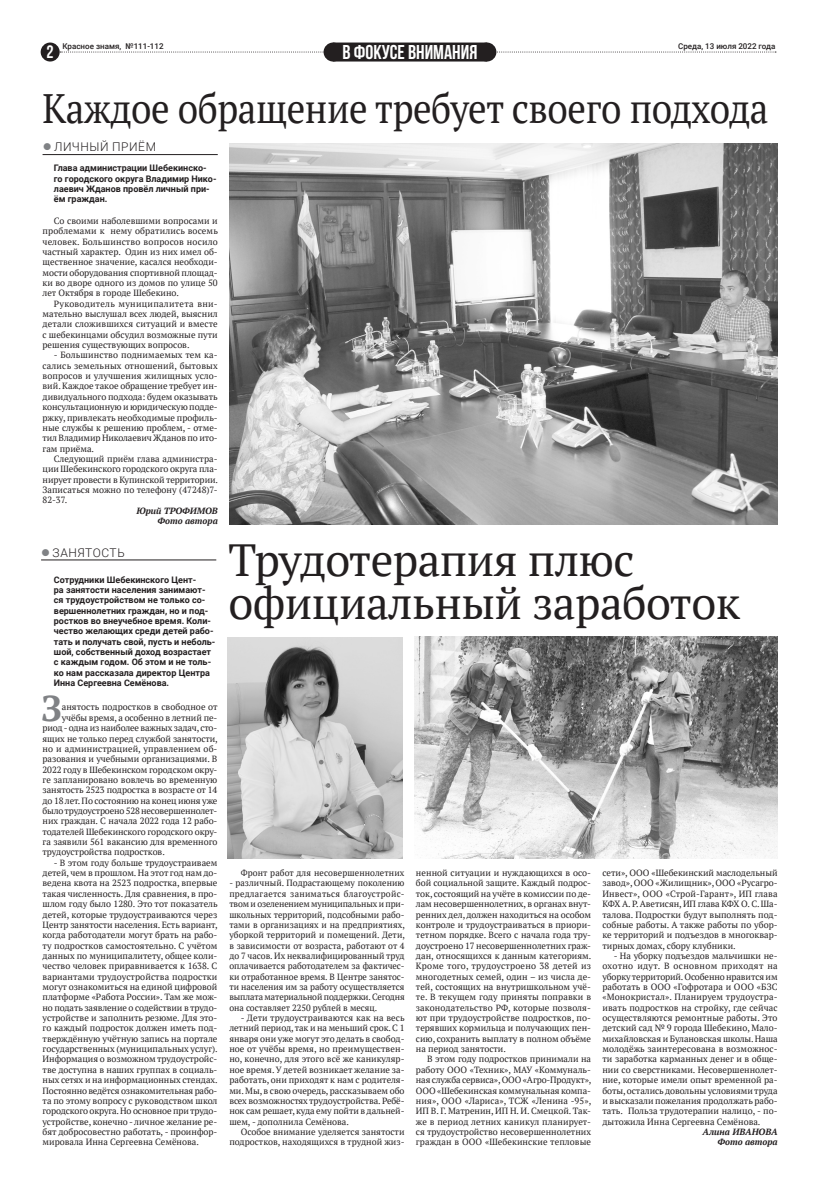
<style>
.page{position:relative;width:820px;height:1191px;background:#fff}
.page>*{position:absolute;margin:0;border:0;box-sizing:border-box;transform-origin:0 0}
.Заголовок{font:45px/42.8px "PT Serif";letter-spacing:-.01em;color:#231f20}
.Заголовок-2{font:41px "PT Serif";letter-spacing:-.01em;color:#231f20;scale:.9 1}
.Первый_абзац_чб{font:700 35.7px "PT Serif";color:#808285}
.Колонтитул{font:700 20px "Free Grotesque";color:#fff}
.Колонцифра{font:700 18px "Free Grotesque";color:#fff}
.Рубрика_чб{font:300 12px "Roboto";letter-spacing:.045em;color:#231f20}
.Текст{font:9px/10.4px "PT Serif";color:#231f20;text-align:justify}
.Первый_абзац_чб-2{font:9px "PT Serif";letter-spacing:-.005em;color:#231f20}
.Лид{font:700 9px/10.3px "Roboto";color:#231f20}
.Подпись{font:italic 700 9px "PT Serif";color:#231f20}
.Колонка{font:500 8px "Roboto";color:#231f20}
</style>
<div class="page">
<svg style="left:60px;top:52px;width:715px;height:1px"></svg>
<div style="left:332px;top:43px;width:155px;height:19px;background:#231f20"></div>
<div style="left:323px;top:43px;width:19px;height:19px;background:#231f20;border-radius:50%"></div>
<div style="left:477px;top:43px;width:19px;height:19px;background:#231f20;border-radius:50%"></div>
<div style="left:41px;top:43px;width:19px;height:19px;background:#231f20;border-radius:50%"></div>
<hr style="left:43px;top:154px;width:175px;height:1px;background:#231f20">
<hr style="left:41px;top:559px;width:175px;height:1px;background:#231f20">
<img style="left:227px;top:637px;width:175px;height:221px">
<img style="left:414px;top:637px;width:363px;height:222px">
<img style="left:229px;top:144px;width:547px;height:381px">
<p class="Колонка" style="left:62px;top:40px;width:103px">Красное знамя, №111-112</p>
<p class="Колонка" style="left:678px;top:40px;width:99px">Среда, 13 июля 2022 года</p>
<p class="Колонцифра" style="left:47px;top:42px;width:9px">2</p>
<p class="Колонтитул" style="left:342px;top:41px;width:136px">В фокусе внимания</p>
<p class="Заголовок-2" style="left:43px;top:82px;width:807px">Каждое обращение требует своего подхода</p>
<p class="Рубрика_чб" style="left:54px;top:139px;width:103px">Личный приём</p>
<p class="Лид" style="left:54px;top:162px;width:164px">Глава администрации Шебекинско&shy;го городского округа Владимир Нико&shy;лаевич Жданов провёл личный при&shy;ём граждан.</p>
<p class="Текст" style="left:43px;top:215px;width:177px;text-indent:11px">Со своими наболевшими вопросами и проблемами к нему обратились восемь человек. Большинство вопросов носило частный характер. Один из них имел об&shy;щественное значение, касался необходи&shy;мости оборудования спортивной площад&shy;ки во дворе одного из домов по улице 50 лет Октября в городе Шебекино.</p>
<p class="Текст" style="left:43px;top:298px;width:177px;text-indent:11px">Руководитель муниципалитета вни&shy;мательно выслушал всех людей, выяснил детали сложившихся ситуаций и вместе с шебекинцами обсудил возможные пути решения существующих вопросов.</p>
<p class="Текст" style="left:43px;top:350px;width:177px;text-indent:11px">- Большинство поднимаемых тем ка&shy;сались земельных отношений, бытовых вопросов и улучшения жилищных усло&shy;вий. Каждое такое обращение требует ин&shy;дивидуального подхода: будем оказывать консультационную и юридическую подде&shy;ржку, привлекать необходимые профиль&shy;ные службы к решению проблем, - отме&shy;тил Владимир Николаевич Жданов по ито&shy;гам приёма.</p>
<p class="Текст" style="left:43px;top:453px;width:177px;text-indent:11px">Следующий приём глава администра&shy;ции Шебекинского городского округа пла&shy;нирует провести в Купинской территории.<br>Записаться можно по телефону (47248)7- 82-37.</p>
<p class="Подпись" style="left:136px;top:504px;width:83px">Юрий ТРОФИМОВ</p>
<p class="Подпись" style="left:158px;top:515px;width:62px">Фото автора</p>
<p class="Рубрика_чб" style="left:53px;top:544px;width:74px">занятость</p>
<p class="Лид" style="left:54px;top:574px;width:163px">Сотрудники Шебекинского Цент-<br>ра занятости населения занимают&shy;ся трудоустройством не только со&shy;вершеннолетних граждан, но и под&shy;ростков во внеучебное время. Коли&shy;чество желающих среди детей рабо&shy;тать и получать свой, пусть и неболь&shy;шой, собственный доход возрастает с каждым годом. Об этом и не толь&shy;ко нам рассказала директор Центра Инна Сергеевна Семёнова.</p>
<p class="Первый_абзац_чб" style="left:41px;top:684px;width:22px">З</p>
<p class="Первый_абзац_чб-2" style="left:62px;top:701px;width:157px">анятость подростков в свободное от</p>
<p class="Первый_абзац_чб-2" style="left:62px;top:711px;width:157px">учёбы время, а особенно в летний пе-</p>
<p class="Первый_абзац_чб-2" style="left:43px;top:722px;width:176px">риод - одна из наиболее важных задач, сто-</p>
<p class="Первый_абзац_чб-2" style="left:43px;top:732px;width:177px">ящих не только перед службой занятости,</p>
<p class="Первый_абзац_чб-2" style="left:43px;top:743px;width:176px">но и администрацией, управлением об-</p>
<p class="Первый_абзац_чб-2" style="left:43px;top:753px;width:176px">разования и учебными организациями. В</p>
<p class="Первый_абзац_чб-2" style="left:43px;top:763px;width:176px">2022 году в Шебекинском городском окру-</p>
<p class="Первый_абзац_чб-2" style="left:43px;top:774px;width:176px">ге запланировано вовлечь во временную</p>
<p class="Первый_абзац_чб-2" style="left:43px;top:784px;width:176px">занятость 2523 подростка в возрасте от 14</p>
<p class="Первый_абзац_чб-2" style="left:43px;top:794px;width:176px">до 18 лет. По состоянию на конец июня уже</p>
<p class="Первый_абзац_чб-2" style="left:43px;top:805px;width:176px">было трудоустроено 528 несовершеннолет-</p>
<p class="Первый_абзац_чб-2" style="left:43px;top:815px;width:176px">них граждан. С начала 2022 года 12 рабо-</p>
<p class="Первый_абзац_чб-2" style="left:43px;top:825px;width:176px">тодателей Шебекинского городского окру-</p>
<p class="Первый_абзац_чб-2" style="left:43px;top:836px;width:176px">га заявили 561 вакансию для временного</p>
<p class="Первый_абзац_чб-2" style="left:43px;top:846px;width:124px">трудоустройства подростков.</p>
<p class="Текст" style="left:43px;top:857px;width:177px;text-indent:11px">- В этом году больше трудоустраиваем детей, чем в прошлом. На этот год нам до&shy;ведена квота на 2523 подростка, впервые такая численность. Для сравнения, в про&shy;шлом году было 1280. Это тот показатель детей, которые трудоустраиваются через Центр занятости населения. Есть вариант, когда работодатели могут брать на рабо&shy;ту подростков самостоятельно. С учётом данных по муниципалитету, общее коли&shy;чество человек приравнивается к 1638. С вариантами трудоустройства подростки могут ознакомиться на единой цифровой платформе «Работа России». Там же мож&shy;но подать заявление о содействии в трудо&shy;устройстве и заполнить резюме. Для это&shy;го каждый подросток должен иметь под&shy;тверждённую учётную запись на портале государственных (муниципальных услуг).<br>Информация о возможном трудоустройс&shy;тве доступна в наших группах в социаль&shy;ных сетях и на информационных стендах.<br>Постоянно ведётся ознакомительная рабо&shy;та по этому вопросу с руководством школ городского округа. Но основное при трудо&shy;устройстве, конечно - личное желание ре&shy;бят добросовестно работать, - проинфор&shy;мировала Инна Сергеевна Семёнова.</p>
<p class="Заголовок" style="left:228px;top:538px;width:513px">Трудотерапия плюс официальный заработок</p>
<p class="Текст" style="left:240px;top:867px;width:165px">Фронт работ для несовершеннолетних</p>
<p class="Текст" style="left:229px;top:878px;width:177px">- различный. Подрастающему поколению предлагается заниматься благоустройс&shy;твом и озеленением муниципальных и при&shy;школьных территорий, подсобными рабо&shy;тами в организациях и на предприятиях, уборкой территорий и помещений. Дети, в зависимости от возраста, работают от 4 до 7 часов. Их неквалифицированный труд оплачивается работодателем за фактичес&shy;ки отработанное время. В Центре занятос&shy;ти населения им за работу осуществляется выплата материальной поддержки. Сегодня она составляет 2250 рублей в месяц.</p>
<p class="Текст" style="left:229px;top:1012px;width:177px;text-indent:11px">- Дети трудоустраиваются как на весь летний период, так и на меньший срок. С 1 января они уже могут это делать в свобод&shy;ное от учёбы время, но преимуществен&shy;но, конечно, для этого всё же каникуляр&shy;ное время. У детей возникает желание за&shy;работать, они приходят к нам с родителя&shy;ми. Мы, в свою очередь, рассказываем обо всех возможностях трудоустройства. Ребё&shy;нок сам решает, куда ему пойти в дальней&shy;шем, - дополнила Семёнова.</p>
<p class="Текст" style="left:229px;top:1126px;width:177px;text-align:right">Особое внимание уделяется занятости подростков, находящихся в трудной жиз-</p>
<p class="Текст" style="left:416px;top:867px;width:177px">ненной ситуации и нуждающихся в осо&shy;бой социальной защите. Каждый подрос&shy;ток, состоящий на учёте в комиссии по де&shy;лам несовершеннолетних, в органах внут&shy;ренних дел, должен находиться на особом контроле и трудоустраиваться в приори&shy;тетном порядке. Всего с начала года тру&shy;доустроено 17 несовершеннолетних граж&shy;дан, относящихся к данным категориям.<br>Кроме того, трудоустроено 38 детей из многодетных семей, один – из числа де&shy;тей, состоящих на внутришкольном учё&shy;те. В текущем году приняты поправки в законодательство РФ, которые позволя&shy;ют при трудоустройстве подростков, по&shy;терявших кормильца и получающих пен&shy;сию, сохранить выплату в полном объёме на период занятости.</p>
<p class="Текст" style="left:416px;top:1054px;width:177px;text-indent:11px">В этом году подростков принимали на работу ООО «Техник», МАУ «Коммуналь&shy;ная служба сервиса», ООО «Агро-Продукт», ООО «Шебекинская коммунальная компа&shy;ния», ООО «Лариса», ТСЖ «Ленина -95», ИП В. Г. Матренин, ИП Н. И. Смецкой. Так&shy;же в период летних каникул планирует&shy;ся трудоустройство несовершеннолетних граждан в ООО «Шебекинские тепловые</p>
<p class="Текст" style="left:602px;top:867px;width:177px">сети», ООО «Шебекинский маслодельный завод», ООО «Жилищник», ООО «Русагро-Инвест», ООО «Строй-Гарант», ИП глава КФХ А. Р. Аветисян, ИП глава КФХ О. С. Ша&shy;талова. Подростки будут выполнять под&shy;собные работы. А также работы по убор&shy;ке территорий и подъездов в многоквар&shy;тирных домах, сбору клубники.</p>
<p class="Текст" style="left:602px;top:950px;width:177px;text-indent:11px">- На уборку подъездов мальчишки не&shy;охотно идут. В основном приходят на уборку территорий. Особенно нравится им работать в ООО «Гофротара и ООО «БЗС «Монокристал». Планируем трудоустра&shy;ивать подростков на стройку, где сейчас осуществляются ремонтные работы. Это детский сад № 9 города Шебекино, Мало&shy;михайловская и Булановская школы. Наша молодёжь заинтересована в возможнос&shy;ти заработка карманных денег и в обще&shy;нии со сверстниками. Несовершеннолет&shy;ние, которые имели опыт временной ра&shy;боты, остались довольны условиями труда и высказали пожелания продолжать рабо&shy;тать. Польза трудотерапии налицо, - по&shy;дытожила Инна Сергеевна Семёнова.</p>
<p class="Подпись" style="left:702px;top:1125px;width:76px">Алина ИВАНОВА</p>
<p class="Подпись" style="left:717px;top:1136px;width:62px">Фото автора</p>
</div>
